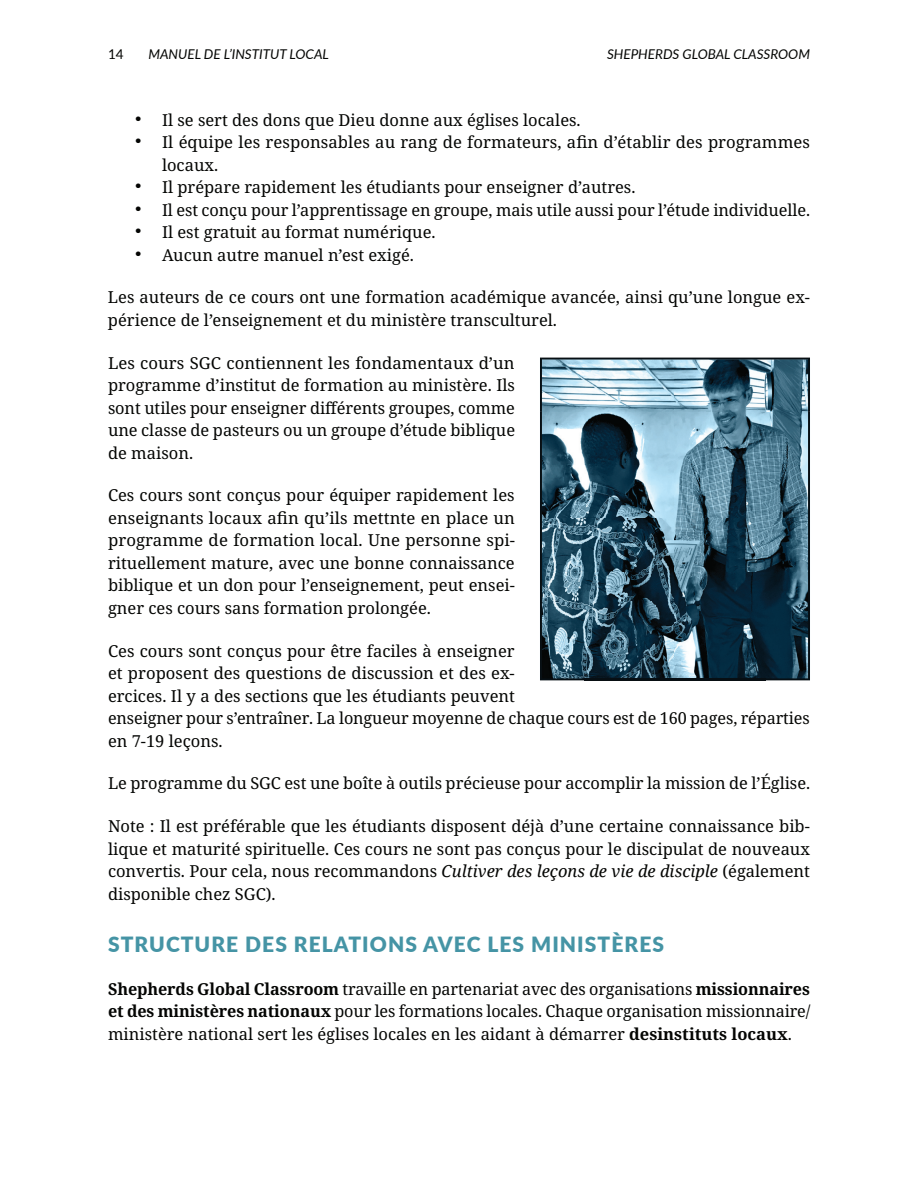
<style>
.page{position:relative;width:918px;height:1188px;background:#fff}
.page>*{position:absolute;margin:0;border:0;box-sizing:border-box;transform-origin:0 0}
.t1{font:900 21px "Lato";letter-spacing:.05em;color:#4594a5}
.t2{font:16.5px/22.5px "Noto Serif";color:#040503;text-align:justify}
.t3{font:italic 13.5px "Lato";color:#040503}
.t4{font:13.5px "Lato";color:#040503}
.s1{font-family:"Lato";font-weight:900;font-size:21px}
.s2{font-style:italic}
.s3{font-weight:700}
</style>
<div class="page">
<img style="left:540px;top:358px;width:270px;height:53px">
<img style="left:540px;top:411px;width:45px;height:269px">
<img style="left:765px;top:411px;width:45px;height:269px">
<img style="left:585px;top:680px;width:180px;height:1px">
<img style="left:542px;top:360px;width:266px;height:318px">
<img style="left:585px;top:678px;width:180px;height:2px">
<p class="t4" style="left:108px;top:45px;width:17px">14</p>
<p class="t3" style="left:148px;top:45px;width:182px">MANUEL DE L’INSTITUT LOCAL</p>
<p class="t3" style="left:607px;top:45px;width:204px">SHEPHERDS GLOBAL CLASSROOM</p>
<p class="t2" style="left:135px;top:109px;width:447px"><span class="s1">·</span> Il se sert des dons que Dieu donne aux églises locales.</p>
<p class="t2" style="left:135px;top:131px;width:677px"><span class="s1">·</span> Il équipe les responsables au rang de formateurs, afin d’établir des programmes</p>
<p class="t2" style="left:162px;top:154px;width:58px">locaux.</p>
<p class="t2" style="left:135px;top:176px;width:502px"><span class="s1">·</span> Il prépare rapidement les étudiants pour enseigner d’autres.</p>
<p class="t2" style="left:135px;top:199px;width:677px"><span class="s1">·</span> Il est conçu pour l’apprentissage en groupe, mais utile aussi pour l’étude individuelle.</p>
<p class="t2" style="left:135px;top:221px;width:302px"><span class="s1">·</span> Il est gratuit au format numérique.</p>
<p class="t2" style="left:135px;top:244px;width:280px"><span class="s1">·</span> Aucun autre manuel n’est exigé.</p>
<p class="t2" style="left:108px;top:287px;width:704px">Les auteurs de ce cours ont une formation académique avancée, ainsi qu’une longue ex&shy;périence de l’enseignement et du ministère transculturel.</p>
<p class="t2" style="left:108px;top:352px;width:409px">Les cours SGC contiennent les fondamentaux d’un programme d’institut de formation au ministère. Ils sont utiles pour enseigner différents groupes, comme une classe de pasteurs ou un groupe d’étude biblique de maison.</p>
<p class="t2" style="left:108px;top:485px;width:409px">Ces cours sont conçus pour équiper rapidement les enseignants locaux afin qu’ils mettnte en place un programme de formation local. Une personne spi&shy;rituellement mature, avec une bonne connaissance biblique et un don pour l’enseignement, peut ensei&shy;gner ces cours sans formation prolongée.</p>
<p class="t2" style="left:108px;top:640px;width:703px;text-align:left">Ces cours sont conçus pour être faciles à enseigner<br>et proposent des questions de discussion et des ex-<br>ercices. Il y a des sections que les étudiants peuvent<br>enseigner pour s’entraîner. La longueur moyenne de chaque cours est de 160 pages, réparties en 7-19 leçons.</p>
<p class="t2" style="left:108px;top:773px;width:704px">Le programme du SGC est une boîte à outils précieuse pour accomplir la mission de l’Église.</p>
<p class="t2" style="left:108px;top:815px;width:704px">Note : Il est préférable que les étudiants disposent déjà d’une certaine connaissance bib&shy;lique et maturité spirituelle. Ces cours ne sont pas conçus pour le discipulat de nouveaux convertis. Pour cela, nous recommandons <span class="s2">Cultiver des leçons de vie de disciple</span> (également disponible chez SGC).</p>
<p class="t1" style="left:108px;top:928px;width:558px">STRUCTURE DES RELATIONS AVEC LES MINISTÈRES</p>
<p class="t2" style="left:108px;top:978px;width:704px"><span class="s3">Shepherds Global Classroom</span> travaille en partenariat avec des organisations <span class="s3">missionnaires et des ministères nationaux</span> pour les formations locales. Chaque organisation missionnaire/ ministère national sert les églises locales en les aidant à démarrer <span class="s3">desinstituts locaux</span>.</p>
</div>
